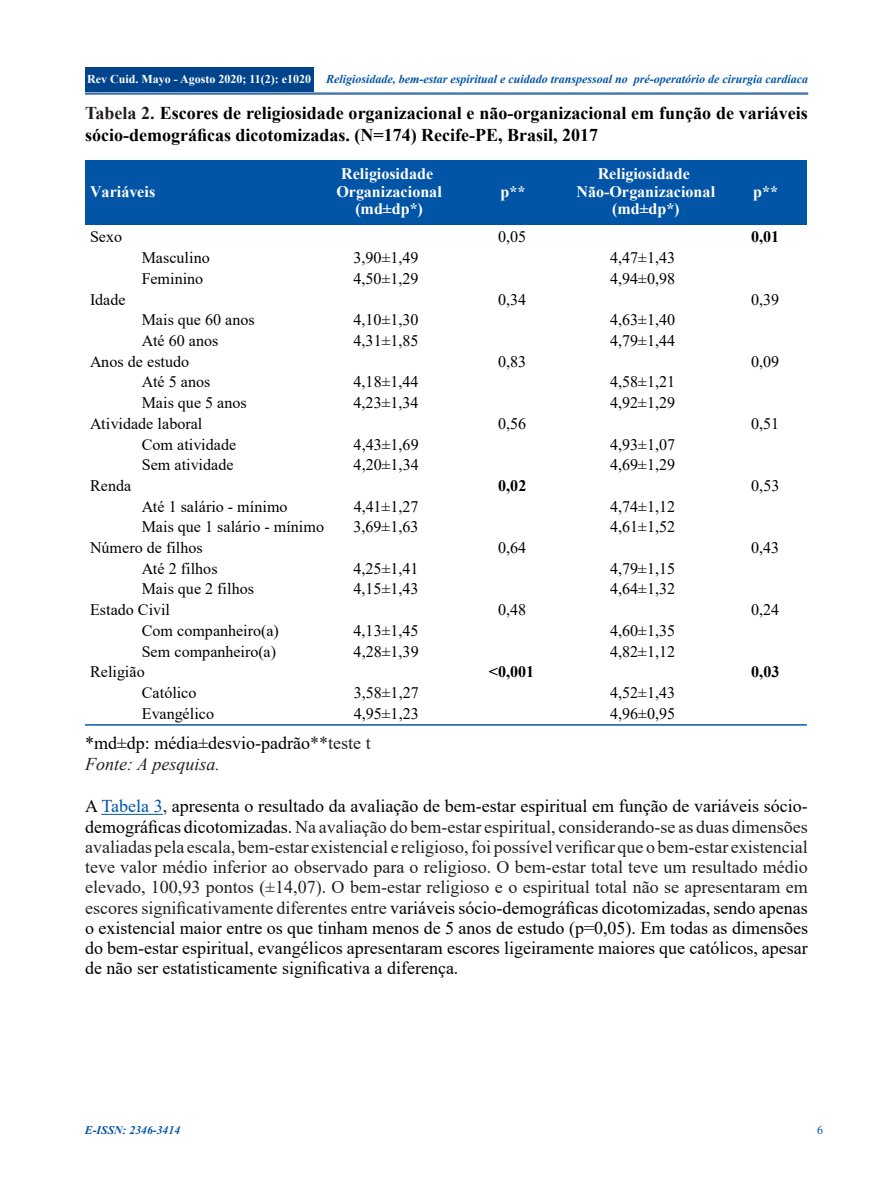
<style>
.page{position:relative;width:893px;height:1191px;background:#fff}
.page>*{position:absolute;margin:0;border:0;box-sizing:border-box;transform-origin:0 0}
.Normal_wrd_57{font:18px/20.2px "Times New Roman";color:#000;text-align:justify}
.Normal_wrd_57-2{font:700 18px/22.5px "Times New Roman";color:#000}
.Normal_wrd_57-3{font:italic 18px "Times New Roman";color:#231f20}
.t1{font:16.05px/20.7px "Times New Roman";color:#000001}
.t2{font:700 16.05px/17.5px "Times New Roman";letter-spacing:.005em;color:#fff;text-align:center}
.t3{font:700 16.05px "Times New Roman";color:#000001}
.t4{font:italic 700 12px "Times New Roman";color:#0154a6}
.t5{font:700 12px "Times New Roman";color:#fff}
.t6{font:12px "Times New Roman";color:#0154a6}
.t7{font:italic 700 11.7px "Times New Roman";color:#0154a6}
.s1{color:#231f20}
.s2{color:#0154a6}
</style>
<div class="page">
<hr style="left:85px;top:93px;width:723px;height:1px;background:#01448c">
<hr style="left:85px;top:94px;width:723px;height:1px;background:#01448c">
<div style="left:85px;top:67px;width:228px;height:24px;background:#01448c"></div>
<hr style="left:101px;top:814px;width:62px;height:1px;background:#0154a6">
<div style="left:85px;top:161px;width:722px;height:64px;background:#0154a6"></div>
<hr style="left:85px;top:724px;width:722px;height:1px;background:#0154a6">
<p class="t5" style="left:87px;top:71px;width:225px">Rev Cuid. Mayo - Agosto 2020; 11(2): e1020</p>
<p class="t4" style="left:326px;top:71px;width:484px">Religiosidade, bem-estar espiritual e cuidado transpessoal no pré-operatório de cirurgia cardíaca</p>
<p class="Normal_wrd_57-2" style="left:85px;top:101px;width:724px"><span class="s1">Tabela 2.</span> Escores de religiosidade organizacional e não-organizacional em função de variáveis sócio-demográficas dicotomizadas. (N=174) Recife-PE, Brasil, 2017</p>
<p class="t2" style="left:336px;top:165px;width:107px">Religiosidade<br>Organizacional (md±dp*)</p>
<p class="t2" style="left:576px;top:165px;width:140px">Religiosidade<br>Não-Organizacional (md±dp*)</p>
<p class="t2" style="left:90px;top:182px;width:67px">Variáveis</p>
<p class="t2" style="left:500px;top:182px;width:26px">p**</p>
<p class="t2" style="left:753px;top:182px;width:26px">p**</p>
<p class="t1" style="left:90px;top:226px;width:34px">Sexo</p>
<p class="t1" style="left:498px;top:226px;width:30px">0,05</p>
<p class="t3" style="left:751px;top:225px;width:30px">0,01</p>
<p class="t1" style="left:142px;top:247px;width:70px">Masculino</p>
<p class="t1" style="left:354px;top:247px;width:67px">3,90±1,49</p>
<p class="t1" style="left:610px;top:247px;width:67px">4,47±1,43</p>
<p class="t1" style="left:142px;top:268px;width:63px">Feminino</p>
<p class="t1" style="left:354px;top:268px;width:67px">4,50±1,29</p>
<p class="t1" style="left:610px;top:268px;width:67px">4,94±0,98</p>
<p class="t1" style="left:90px;top:288px;width:37px">Idade</p>
<p class="t1" style="left:498px;top:288px;width:30px">0,34</p>
<p class="t1" style="left:751px;top:288px;width:30px">0,39</p>
<p class="t1" style="left:142px;top:309px;width:115px">Mais que 60 anos</p>
<p class="t1" style="left:354px;top:309px;width:67px">4,10±1,30</p>
<p class="t1" style="left:610px;top:309px;width:67px">4,63±1,40</p>
<p class="t1" style="left:142px;top:330px;width:78px">Até 60 anos</p>
<p class="t1" style="left:354px;top:330px;width:67px">4,31±1,85</p>
<p class="t1" style="left:610px;top:330px;width:67px">4,79±1,44</p>
<p class="t1" style="left:90px;top:350px;width:101px">Anos de estudo</p>
<p class="t1" style="left:498px;top:350px;width:30px">0,83</p>
<p class="t1" style="left:751px;top:350px;width:30px">0,09</p>
<p class="t1" style="left:142px;top:371px;width:70px">Até 5 anos</p>
<p class="t1" style="left:354px;top:371px;width:67px">4,18±1,44</p>
<p class="t1" style="left:610px;top:371px;width:67px">4,58±1,21</p>
<p class="t1" style="left:142px;top:392px;width:107px">Mais que 5 anos</p>
<p class="t1" style="left:354px;top:392px;width:67px">4,23±1,34</p>
<p class="t1" style="left:610px;top:392px;width:67px">4,92±1,29</p>
<p class="t1" style="left:90px;top:412px;width:114px">Atividade laboral</p>
<p class="t1" style="left:498px;top:412px;width:30px">0,56</p>
<p class="t1" style="left:751px;top:412px;width:30px">0,51</p>
<p class="t1" style="left:142px;top:433px;width:96px">Com atividade</p>
<p class="t1" style="left:354px;top:433px;width:67px">4,43±1,69</p>
<p class="t1" style="left:610px;top:433px;width:67px">4,93±1,07</p>
<p class="t1" style="left:142px;top:454px;width:93px">Sem atividade</p>
<p class="t1" style="left:354px;top:454px;width:67px">4,20±1,34</p>
<p class="t1" style="left:610px;top:454px;width:67px">4,69±1,29</p>
<p class="t1" style="left:90px;top:475px;width:43px">Renda</p>
<p class="t3" style="left:498px;top:474px;width:30px">0,02</p>
<p class="t1" style="left:751px;top:475px;width:30px">0,53</p>
<p class="t1" style="left:354px;top:495px;width:66px">4,41±1,27</p>
<p class="t1" style="left:610px;top:495px;width:67px">4,74±1,12</p>
<p class="t1" style="left:354px;top:516px;width:67px">3,69±1,63</p>
<p class="t1" style="left:610px;top:516px;width:67px">4,61±1,52</p>
<p class="t1" style="left:90px;top:537px;width:114px">Número de filhos</p>
<p class="t1" style="left:498px;top:537px;width:30px">0,64</p>
<p class="t1" style="left:751px;top:537px;width:30px">0,43</p>
<p class="t1" style="left:142px;top:557px;width:77px">Até 2 filhos</p>
<p class="t1" style="left:354px;top:557px;width:67px">4,25±1,41</p>
<p class="t1" style="left:610px;top:557px;width:67px">4,79±1,15</p>
<p class="t1" style="left:142px;top:578px;width:114px">Mais que 2 filhos</p>
<p class="t1" style="left:354px;top:578px;width:67px">4,15±1,43</p>
<p class="t1" style="left:610px;top:578px;width:67px">4,64±1,32</p>
<p class="t1" style="left:90px;top:599px;width:81px">Estado Civil</p>
<p class="t1" style="left:498px;top:599px;width:30px">0,48</p>
<p class="t1" style="left:751px;top:599px;width:30px">0,24</p>
<p class="t1" style="left:142px;top:619px;width:139px">Com companheiro(a)</p>
<p class="t1" style="left:354px;top:619px;width:67px">4,13±1,45</p>
<p class="t1" style="left:610px;top:619px;width:67px">4,60±1,35</p>
<p class="t1" style="left:142px;top:640px;width:136px">Sem companheiro(a)</p>
<p class="t1" style="left:354px;top:640px;width:67px">4,28±1,39</p>
<p class="t1" style="left:610px;top:640px;width:67px">4,82±1,12</p>
<p class="t1" style="left:90px;top:661px;width:56px">Religião</p>
<p class="t3" style="left:489px;top:660px;width:47px">&lt;0,001</p>
<p class="t3" style="left:751px;top:660px;width:30px">0,03</p>
<p class="t1" style="left:142px;top:682px;width:56px">Católico</p>
<p class="t1" style="left:354px;top:682px;width:67px">3,58±1,27</p>
<p class="t1" style="left:610px;top:682px;width:67px">4,52±1,43</p>
<p class="t1" style="left:142px;top:702px;width:74px">Evangélico</p>
<p class="t1" style="left:354px;top:702px;width:67px">4,95±1,23</p>
<p class="t1" style="left:610px;top:702px;width:67px">4,96±0,95</p>
<p class="t1" style="left:142px;top:495px;width:184px">Até 1 salário - mínimo<br>Mais que 1 salário - mínimo</p>
<p class="Normal_wrd_57" style="left:85px;top:732px;width:287px">*md±dp: média±desvio-padrão<span class="s1">**teste t</span></p>
<p class="Normal_wrd_57-3" style="left:85px;top:752px;width:136px">Fonte: A pesquisa.</p>
<p class="Normal_wrd_57" style="left:85px;top:795px;width:724px">A <span class="s2">Tabela 3</span><span class="s1">,</span> apresenta o resultado da avaliação de bem-estar espiritual em função de variáveis sócio&shy;demográficas dicotomizadas. <span class="s1">Na avaliação do bem-estar espiritual, considerando-se as duas dimensões avaliadas pela escala, bem-estar existencial e religioso, foi possível verificar que o bem-estar existencial teve valor médio inferior ao observado para o religioso. O bem-estar total teve um resultado médio elevado, 100,93 pontos (±14,07). O bem-estar religioso e o espiritual total não se apresentaram em escores significativamente diferentes entre</span> variáveis sócio-demográficas dicotomizadas, sendo apenas o existencial maior entre os que tinham menos de 5 anos de estudo (p=0,05). Em todas as dimensões do bem-estar espiritual, evangélicos apresentaram escores ligeiramente maiores que católicos, apesar de não ser estatisticamente significativa a diferença.</p>
<p class="t7" style="left:85px;top:1121px;width:97px">E-ISSN: 2346-3414</p>
<p class="t6" style="left:817px;top:1121px;width:7px">6</p>
</div>
